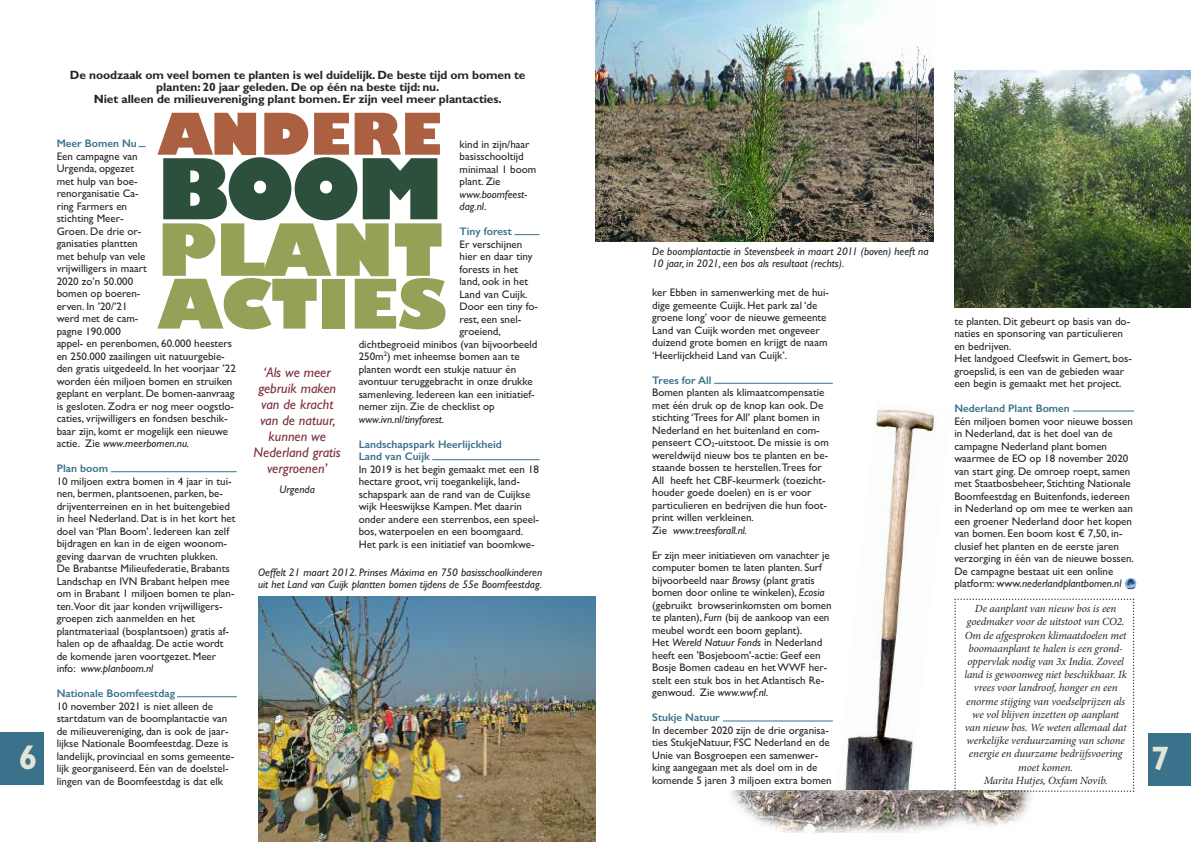
<style>
.page{position:relative;width:1191px;height:842px;background:#fff}
.page>*{position:absolute;margin:0;border:0;box-sizing:border-box;transform-origin:0 0}
.t1{font:800 82px "Gill Sans";color:#2c503c}
.t2{font:800 70.4px "Gill Sans";color:#93a256}
.t3{font:800 66.9px "Gill Sans";color:#93a256}
.t4{font:800 56.3px "Gill Sans";color:#ac6042}
.t5{font:700 34px "Gill Sans";color:#e3e5d7}
.t6{font:italic 14px/16px "Gill Sans";color:#7e303a;text-align:center}
.t7{font:700 12px/12px "Gill Sans";letter-spacing:-.01em;color:#272627;text-align:center}
.t8{font:11px/12.5px "Gill Sans";color:#272627}
.t9{font:italic 11px/13.2px "Minion Pro";letter-spacing:-.01em;color:#272627;text-align:center}
.t10{font:italic 11px/12px "Gill Sans";color:#272627}
.t11{font:600 11px/12.5px "Gill Sans";color:#3a728b}
.s1{font-style:italic}
.s2{font-style:normal}
.s3{font-size:6.6px}
</style>
<div class="page">
<div style="left:1148px;top:733px;width:43px;height:53px;background:#3a728b"></div>
<div style="left:0;top:732px;width:44px;height:53px;background:#3a728b"></div>
<img style="left:831px;top:407px;width:120px;height:384px">
<img style="left:595px;top:0;width:338px;height:242px">
<img style="left:954px;top:71px;width:237px;height:236px">
<img style="left:258px;top:597px;width:337px;height:245px">
<img style="left:731px;top:791px;width:300px;height:41px">
<hr style="left:111px;top:471px;width:126px;height:1px;background:#3a728b">
<hr style="left:177px;top:696px;width:60px;height:1px;background:#3a728b">
<svg style="left:514px;top:234px;width:25px;height:1px"></svg>
<hr style="left:432px;top:459px;width:108px;height:1px;background:#3a728b">
<hr style="left:714px;top:383px;width:119px;height:1px;background:#3a728b">
<hr style="left:723px;top:720px;width:110px;height:1px;background:#3a728b">
<hr style="left:1073px;top:410px;width:61px;height:1px;background:#3a728b">
<svg style="left:1125px;top:578px;width:11px;height:11px"></svg>
<svg style="left:954px;top:599px;width:180px;height:193px"></svg>
<p class="t7" style="left:70px;top:69px;width:457px">De noodzaak om veel bomen te planten is wel duidelijk. De beste tijd om bomen te planten: 20 jaar geleden. De op één na beste tijd: nu.<br>Niet alleen de milieuvereniging plant bomen. Er zijn veel meer plantacties.</p>
<h3 class="t4" style="left:157px;top:102px;width:286px">ANDERE</h3>
<h1 class="t1" style="left:157px;top:143px;width:287px">BOOM</h1>
<h2 class="t2" style="left:157px;top:210px;width:287px">PLANT</h2>
<h3 class="t3" style="left:157px;top:266px;width:291px">ACTIES</h3>
<p class="t11" style="left:57px;top:137px;width:82px">Meer Bomen Nu</p>
<p class="t8" style="left:57px;top:150px;width:181px">Een campagne van<br>Urgenda, opgezet<br>met hulp van boe-<br>renorganisatie Ca-<br>ring Farmers en<br>stichting Meer-<br>Groen. De drie or-<br>ganisaties plantten<br>met behulp van vele<br>vrijwilligers in maart<br>2020 zo’n 50.000<br>bomen op boeren-<br>erven. In ’20/’21<br>werd met de cam-<br>pagne 190.000<br>appel- en perenbomen, 60.000 heesters en 250.000 zaailingen uit natuurgebie&shy;den gratis uitgedeeld. In het voorjaar ’22 worden één miljoen bomen en struiken geplant en verplant. De bomen-aanvraag is gesloten. Zodra er nog meer oogstlo&shy;caties, vrijwilligers en fondsen beschik&shy;baar zijn, komt er mogelijk een nieuwe actie. Zie <span class="s1">www.meerbomen.nu.</span></p>
<p class="t11" style="left:57px;top:462px;width:53px">Plan boom</p>
<p class="t8" style="left:57px;top:475px;width:180px">10 miljoen extra bomen in 4 jaar in tui&shy;nen, bermen, plantsoenen, parken, be&shy;drijventerreinen en in het buitengebied in heel Nederland. Dat is in het kort het doel van ‘Plan Boom’. Iedereen kan zelf bijdragen en kan in de eigen woonom&shy;geving daarvan de vruchten plukken.<br>De Brabantse Milieufederatie, Brabants Landschap en IVN Brabant helpen mee om in Brabant 1 miljoen bomen te plan&shy;ten.Voor dit jaar konden vrijwilligers&shy;groepen zich aanmelden en het plantmateriaal (bosplantsoen) gratis af&shy;halen op de afhaaldag. De actie wordt de komende jaren voortgezet. Meer info: <span class="s1">www.planboom.nl</span></p>
<p class="t11" style="left:57px;top:687px;width:120px">Nationale Boomfeestdag</p>
<p class="t8" style="left:57px;top:700px;width:179px">10 november 2021 is niet alleen de startdatum van de boomplantactie van de milieuvereniging, dan is ook de jaar&shy;lijkse Nationale Boomfeestdag. Deze is landelijk, provinciaal en soms gemeente&shy;lijk georganiseerd. Eén van de doelstel&shy;lingen van de Boomfeestdag is dat elk</p>
<p class="t8" style="left:459px;top:137px;width:78px">kind in zijn/haar basisschooltijd minimaal 1 boom plant. Zie</p>
<p class="t10" style="left:459px;top:187px;width:69px;line-height:12.5px">www.boomfeest&shy;dag.nl<span class="s2">.</span></p>
<p class="t11" style="left:459px;top:225px;width:54px">Tiny forest</p>
<p class="t8" style="left:459px;top:237px;width:64px">Er verschijnen</p>
<p class="t8" style="left:459px;top:250px;width:74px">hier en daar tiny</p>
<p class="t8" style="left:459px;top:262px;width:60px">forests in het</p>
<p class="t8" style="left:459px;top:275px;width:70px">land, ook in het</p>
<p class="t8" style="left:459px;top:287px;width:70px">Land van Cuijk.</p>
<p class="t8" style="left:459px;top:300px;width:80px">Door een tiny fo-</p>
<p class="t8" style="left:459px;top:312px;width:63px">rest, een snel-</p>
<p class="t8" style="left:459px;top:325px;width:43px">groeiend,</p>
<p class="t8" style="left:359px;top:337px;width:180px">dichtbegroeid minibos (van bijvoorbeeld</p>
<p class="t8" style="left:359px;top:350px;width:163px">250m<sup>2</sup>) met inheemse bomen aan te</p>
<p class="t8" style="left:359px;top:362px;width:159px">planten wordt een stukje natuur én</p>
<p class="t8" style="left:359px;top:375px;width:175px">avontuur teruggebracht in onze drukke</p>
<p class="t8" style="left:359px;top:387px;width:177px">samenleving. Iedereen kan een initiatief-</p>
<p class="t8" style="left:359px;top:400px;width:138px">nemer zijn. Zie de checklist op</p>
<p class="t10" style="left:359px;top:413px;width:87px">www.ivn.nl/tinyforest.</p>
<p class="t11" style="left:359px;top:437px;width:145px">Landschapspark Heerlijckheid<br>Land van Cuijk</p>
<p class="t8" style="left:359px;top:462px;width:182px">In 2019 is het begin gemaakt met een 18 hectare groot, vrij toegankelijk, land&shy;schapspark aan de rand van de Cuijkse wijk Heeswijkse Kampen. Met daarin onder andere een sterrenbos, een speel&shy;bos, waterpoelen en een boomgaard.<br>Het park is een initiatief van boomkwe-</p>
<p class="t10" style="left:652px;top:245px;width:278px">De boomplantactie in Stevensbeek in maart 2011 (boven) heeft na<br>10 jaar, in 2021, een bos als resultaat (rechts).</p>
<p class="t8" style="left:652px;top:286px;width:178px">ker Ebben in samenwerking met de hui&shy;dige gemeente Cuijk. Het park zal ‘de groene long’ voor de nieuwe gemeente Land van Cuijk worden met ongeveer duizend grote bomen en krijgt de naam ‘Heerlijckheid Land van Cuijk’.</p>
<p class="t11" style="left:652px;top:374px;width:61px">Trees for All</p>
<p class="t8" style="left:652px;top:386px;width:178px">Bomen planten als klimaatcompensatie met één druk op de knop kan ook. De stichting ‘Trees for All’ plant bomen in Nederland en het buitenland en com&shy;penseert CO<span class="s3">2</span>-uitstoot. De missie is om wereldwijd nieuw bos te planten en be&shy;staande bossen te herstellen.Trees for All heeft het CBF-keurmerk (toezicht&shy;houder goede doelen) en is er voor particulieren en bedrijven die hun foot&shy;print willen verkleinen.<br>Zie <span class="s1">www.treesforall.nl.</span></p>
<p class="t8" style="left:652px;top:549px;width:181px">Er zijn meer initiatieven om vanachter je computer bomen te laten planten. Surf bijvoorbeeld naar <span class="s1">Browsy</span> (plant gratis bomen door online te winkelen), <span class="s1">Ecosia </span>(gebruikt browserinkomsten om bomen te planten), <span class="s1">Furn</span> (bij de aankoop van een meubel wordt een boom geplant).<br>Het <span class="s1">Wereld Natuur Fonds</span> in Nederland heeft een 'Bosjeboom'-actie: Geef een Bosje Bomen cadeau en hetWWF her&shy;stelt een stuk bos in het Atlantisch Re&shy;genwoud. Zie <span class="s1">www.wwf.nl</span>.</p>
<p class="t11" style="left:652px;top:711px;width:69px">Stukje Natuur</p>
<p class="t8" style="left:652px;top:724px;width:181px">In december 2020 zijn de drie organisa&shy;ties StukjeNatuur, FSC Nederland en de Unie van Bosgroepen een samenwer&shy;king aangegaan met als doel om in de komende 5 jaren 3 miljoen extra bomen</p>
<p class="t8" style="left:954px;top:315px;width:179px">te planten. Dit gebeurt op basis van do&shy;naties en sponsoring van particulieren en bedrijven.<br>Het landgoed Cleefswit in Gemert, bos&shy;groepslid, is een van de gebieden waar een begin is gemaakt met het project.</p>
<p class="t11" style="left:954px;top:402px;width:117px">Nederland Plant Bomen</p>
<p class="t8" style="left:954px;top:415px;width:181px">Eén miljoen bomen voor nieuwe bossen in Nederland, dat is het doel van de campagne Nederland plant bomen waarmee de EO op 18 november 2020 van start ging. De omroep roept, samen met Staatbosbeheer, Stichting Nationale Boomfeestdag en Buitenfonds, iedereen in Nederland op om mee te werken aan een groener Nederland door het kopen van bomen. Een boom kost € 7,50, in&shy;clusief het planten en de eerste jaren verzorging in één van de nieuwe bossen.<br>De campagne bestaat uit een online platform: www.<span class="s1">nederlandplantbomen.nl</span></p>
<p class="t6" style="left:253px;top:364px;width:89px">‘Als we meer gebruik maken van de kracht van de natuur, kunnen we<br>Nederland gratis vergroenen’</p>
<p class="t10" style="left:279px;top:483px;width:37px">Urgenda</p>
<p class="t10" style="left:258px;top:566px;width:286px">Oeffelt 21 maart 2012. Prinses Máxima en 750 basisschoolkinderen uit het Land van Cuijk plantten bomen tijdens de 55e Boomfeestdag.</p>
<p class="t9" style="left:964px;top:603px;width:164px">De aanplant van nieuw bos is een goedmaker voor de uitstoot van CO2.<br>Om de afgesproken klimaatdoelen met boomaanplant te halen is een grond&shy;oppervlak nodig van 3x India. Zoveel land is gewoonweg niet beschikbaar. Ik vrees voor landroof, honger en een enorme stijging van voedselprijzen als we vol blijven inzetten op aanplant van nieuw bos. We weten allemaal dat werkelijke verduurzaming van schone energie en duurzame bedrijfsvoering moet komen.<br>Marita Hutjes, Oxfam Novib.</p>
<h3 class="t5" style="left:19px;top:738px;width:20px">6</h3>
<h3 class="t5" style="left:1150px;top:738px;width:20px">7</h3>
</div>
